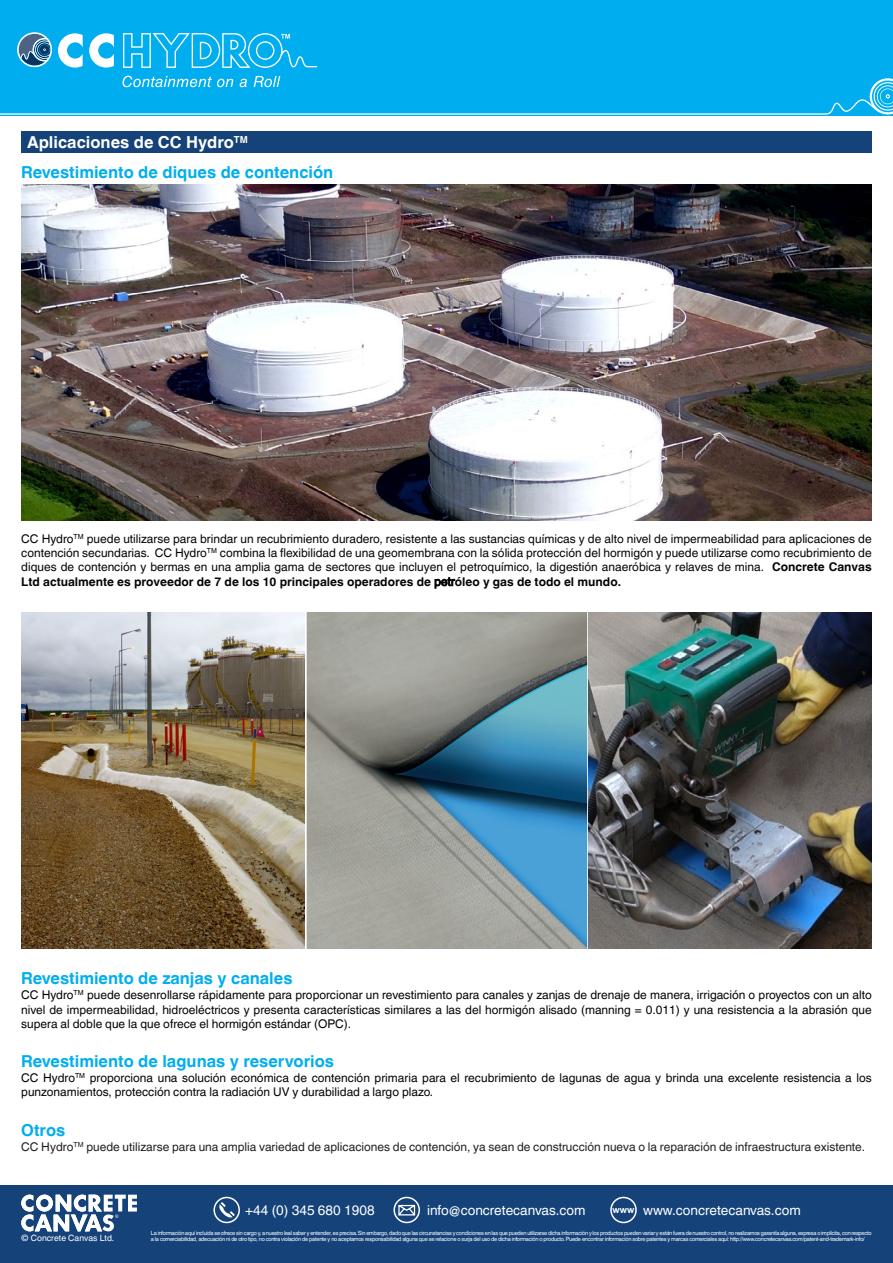
<style>
.page{position:relative;width:893px;height:1263px;background:#fff}
.page>*{position:absolute;margin:0;border:0;box-sizing:border-box;transform-origin:0 0}
.t1{font:700 16.5px/29.4px "Helvetica World";color:#00aeef}
.t2{font:13.65px "Helvetica World";color:#fff}
.t3{font:12px/14.4px "Helvetica World";color:#040503;text-align:justify}
.t4{font:12px "Helvetica World";color:#231f20}
.t5{font:8.7px "Helvetica World";color:#fff}
.t6{font:7.05px "Helvetica World";color:#040503}
.t7{font:5.7px/6.9px "Helvetica World";letter-spacing:-.04em;color:#fff}
.s1{color:#fff}
.s2{font-weight:700}
.s3{font-style:inherit}
.s4{font-family:"Arial";font-weight:700;font-size:9.3px}
</style>
<div class="page">
<div style="left:0;top:0;width:893px;height:116px;background:#00aeef"></div>
<div style="left:0;top:1185px;width:893px;height:78px;background:#144279"></div>
<div style="left:213px;top:1197px;width:27px;height:26px;border:2px solid #fff;border-radius:50%"></div>
<svg style="left:217px;top:1202px;width:18px;height:17px"></svg>
<div style="left:610px;top:1197px;width:27px;height:26px;border:2px solid #fff;border-radius:50%"></div>
<div style="left:393px;top:1197px;width:27px;height:26px;border:2px solid #fff;border-radius:50%"></div>
<svg style="left:397px;top:1204px;width:19px;height:13px"></svg>
<svg style="left:21px;top:1194px;width:116px;height:37px"></svg>
<div style="left:21px;top:132px;width:851px;height:21px;background:#144279"></div>
<img style="left:21px;top:612px;width:851px;height:336px">
<hr style="left:304px;top:599px;width:3px;height:362px;background:#fff">
<hr style="left:587px;top:606px;width:3px;height:362px;background:#fff">
<svg style="left:0;top:76px;width:893px;height:39px"></svg>
<svg style="left:58px;top:33px;width:25px;height:35px"></svg>
<svg style="left:89px;top:33px;width:25px;height:35px"></svg>
<svg style="left:123px;top:33px;width:194px;height:35px"></svg>
<svg style="left:17px;top:32px;width:35px;height:35px"></svg>
<img style="left:21px;top:184px;width:851px;height:336px">
<h1 class="t1" style="left:21px;top:128px;width:314px;text-indent:6px"><span class="s1">Aplicaciones de CC Hydro</span><sup>TM<br></sup>Revestimiento de diques de contención</h1>
<p class="t3" style="left:21px;top:531px;width:852px">CC Hydro<sup>TM</sup> puede utilizarse para brindar un recubrimiento duradero, resistente a las sustancias químicas y de alto nivel de impermeabilidad para aplicaciones de contención secundarias. CC Hydro<sup>TM</sup> combina la flexibilidad de una geomembrana con la sólida protección del hormigón y puede utilizarse como recubrimiento de diques de contención y bermas en una amplia gama de sectores que incluyen el petroquímico, la digestión anaeróbica y relaves de mina. <span class="s2">Concrete Canvas Ltd actualmente es proveedor de 7 de los 10 principales operadores de</span> <span class="s3">petr</span><span class="s2">óleo y gas de todo el mundo.</span></p>
<h1 class="t1" style="left:21px;top:964px;width:273px">Revestimiento de zanjas y canales</h1>
<p class="t6" style="left:74px;top:988px;width:12px">TM</p>
<p class="t3" style="left:21px;top:988px;width:852px">CC Hydro puede desenrollarse rápidamente para proporcionar un revestimiento para canales y zanjas de drenaje de manera, irrigación o proyectos con un alto nivel de impermeabilidad, hidroeléctricos y presenta características similares a las del hormigón alisado (manning = 0.011) y una resistencia a la abrasión que supera al doble que la que ofrece el hormigón estándar (OPC).</p>
<h1 class="t1" style="left:21px;top:1047px;width:314px">Revestimiento de lagunas y reservorios</h1>
<p class="t6" style="left:75px;top:1071px;width:12px">TM</p>
<p class="t3" style="left:21px;top:1071px;width:852px">CC Hydro proporciona una solución económica de contención primaria para el recubrimiento de lagunas de agua y brinda una excelente resistencia a los punzonamientos, protección contra la radiación UV y durabilidad a largo plazo.</p>
<h1 class="t1" style="left:21px;top:1116px;width:46px">Otros</h1>
<p class="t4" style="left:21px;top:1139px;width:845px">CC Hydro<sup>TM</sup> puede utilizarse para una amplia variedad de aplicaciones de contención, ya sean de construcción nueva o la reparación de infraestructura existente.</p>
<p class="t2" style="left:245px;top:1202px;width:131px">+44 (0) 345 680 1908</p>
<p class="t2" style="left:427px;top:1202px;width:160px">info@concretecanvas.com</p>
<p class="t2" style="left:613px;top:1202px;width:190px"><span class="s4">www</span> www.concretecanvas.com</p>
<p class="t5" style="left:21px;top:1233px;width:95px">© Concrete Canvas Ltd.</p>
<p class="t7" style="left:151px;top:1229px;width:722px">La información aquí incluida se ofrece sin cargo y, a nuestro leal saber y entender, es precisa. Sin embargo, dado que las circunstancias y condiciones en las que pueden utilizarse dicha información y los productos pueden variar y están fuera de nuestro control, no realizamos garantía alguna, expresa o implícita, con respecto a la comerciabilidad, adecuación ni de otro tipo, no contra violación de patente y no aceptamos responsabilidad alguna que se relacione o surja del uso de dicha información o producto. Puede encontrar información sobre patentes y marcas comerciales aquí: http://www.concretecanvas.com/patent-and-trademark-info/</p>
</div>
